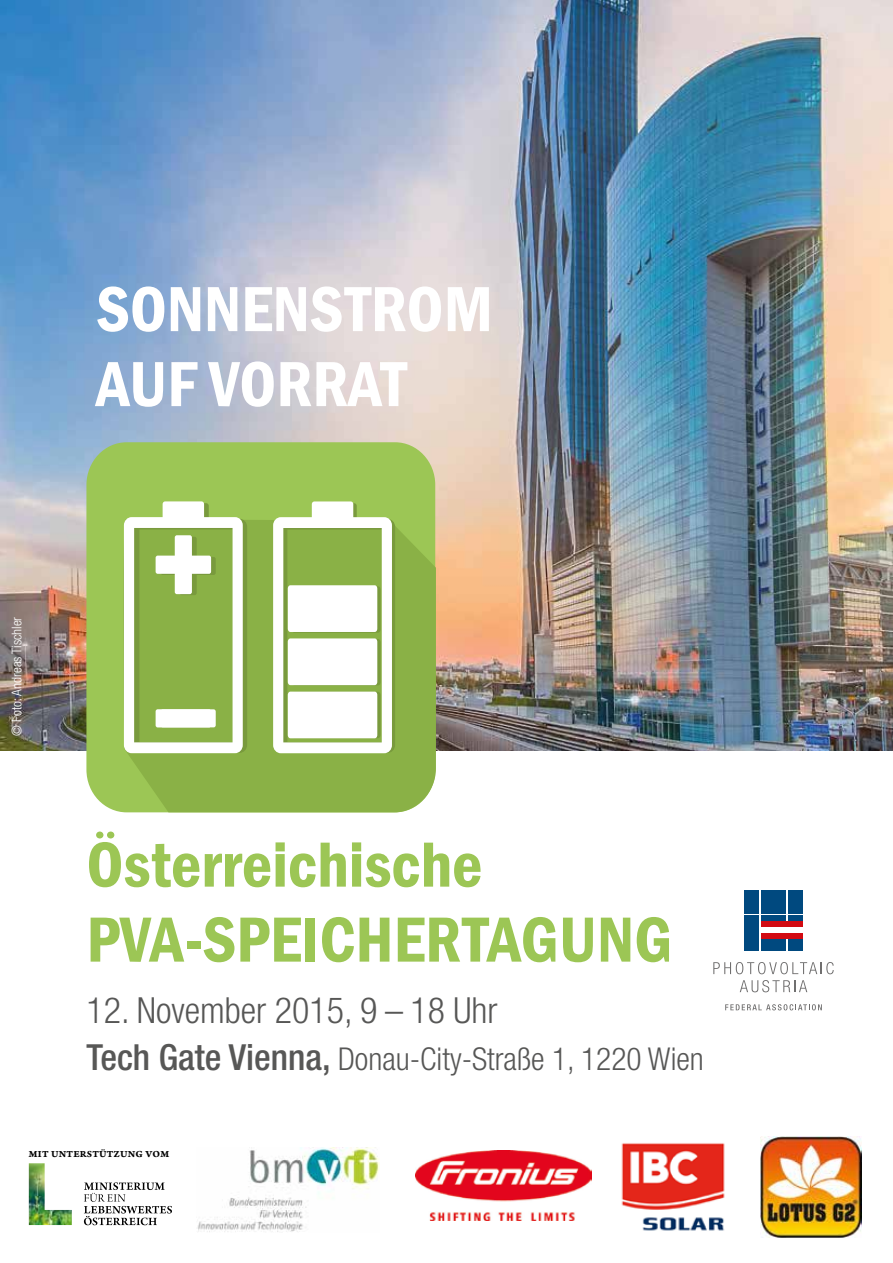
<style>
.page{position:relative;width:893px;height:1263px;background:#fff}
.page>*{position:absolute;margin:0;border:0;box-sizing:border-box;transform-origin:0 0}
.t1{font:600 condensed 66px/75px "Franklin Gothic";color:#9cc655}
.t2{font:600 condensed 66px/75px "Franklin Gothic";color:#fff}
.t3{font:300 condensed 36px "Helvetica Neue LT Std";color:#575756}
.t4{font:300 condensed 31.5px "Helvetica Neue LT Std";color:#575756}
.t5{font:300 condensed 13.5px "Helvetica Neue LT Std";color:#fff}
.t6{font:9.75px "Arno Pro Bold Caption";letter-spacing:.025em;color:#000}
.s1{font-weight:500;font-size:36px}
</style>
<div class="page">
<img style="left:0;top:0;width:893px;height:750px">
<div style="left:86px;top:442px;width:349px;height:370px;background:#9cc655;border-radius:41px"></div>
<svg style="left:123px;top:519px;width:313px;height:293px;background:#8db349"></svg>
<svg style="left:124px;top:501px;width:123px;height:252px;background:#adc87f"></svg>
<div style="left:156px;top:709px;width:55px;height:18px;background:#fff;border-radius:2px"></div>
<svg style="left:273px;top:501px;width:122px;height:252px;background:#d5e2be"></svg>
<div style="left:789px;top:891px;width:14px;height:5px;background:#00497f"></div>
<div style="left:744px;top:945px;width:14px;height:5px;background:#00497f"></div>
<div style="left:761px;top:945px;width:25px;height:5px;background:#00497f"></div>
<div style="left:789px;top:945px;width:14px;height:5px;background:#00497f"></div>
<div style="left:744px;top:939px;width:14px;height:5px;background:#00497f"></div>
<div style="left:789px;top:939px;width:14px;height:5px;background:#00497f"></div>
<div style="left:744px;top:933px;width:14px;height:5px;background:#00497f"></div>
<div style="left:761px;top:933px;width:42px;height:5px;background:#d20a11"></div>
<div style="left:744px;top:927px;width:14px;height:5px;background:#00497f"></div>
<div style="left:744px;top:921px;width:14px;height:5px;background:#00497f"></div>
<div style="left:761px;top:921px;width:42px;height:5px;background:#d20a11"></div>
<div style="left:744px;top:915px;width:14px;height:5px;background:#00497f"></div>
<div style="left:761px;top:915px;width:25px;height:5px;background:#00497f"></div>
<div style="left:789px;top:915px;width:14px;height:5px;background:#00497f"></div>
<div style="left:744px;top:909px;width:14px;height:5px;background:#00497f"></div>
<div style="left:761px;top:909px;width:25px;height:5px;background:#00497f"></div>
<div style="left:789px;top:909px;width:14px;height:5px;background:#00497f"></div>
<div style="left:744px;top:903px;width:14px;height:5px;background:#00497f"></div>
<div style="left:761px;top:903px;width:25px;height:5px;background:#00497f"></div>
<div style="left:789px;top:903px;width:14px;height:5px;background:#00497f"></div>
<div style="left:744px;top:897px;width:14px;height:5px;background:#00497f"></div>
<div style="left:761px;top:897px;width:25px;height:5px;background:#00497f"></div>
<div style="left:789px;top:897px;width:14px;height:5px;background:#00497f"></div>
<div style="left:744px;top:891px;width:14px;height:5px;background:#00497f"></div>
<div style="left:761px;top:891px;width:25px;height:5px;background:#00497f"></div>
<div style="left:761px;top:939px;width:25px;height:5px;background:#00497f"></div>
<svg style="left:740px;top:980px;width:67px;height:12px"></svg>
<svg style="left:725px;top:1004px;width:97px;height:6px"></svg>
<svg style="left:713px;top:962px;width:121px;height:12px"></svg>
<img style="left:415px;top:1150px;width:177px;height:70px">
<svg style="left:84px;top:1182px;width:88px;height:43px"></svg>
<img style="left:29px;top:1163px;width:43px;height:62px">
<img style="left:197px;top:1148px;width:183px;height:84px">
<img style="left:761px;top:1137px;width:101px;height:101px">
<img style="left:621px;top:1143px;width:104px;height:88px">
<h1 class="t2" style="left:96px;top:271px;width:398px">SONNENSTROM<br>AUF VORRAT</h1>
<p class="t5" style="left:9px;top:736px;width:120px;rotate:-90deg">© Foto: Andreas Tischler</p>
<h1 class="t1" style="left:86px;top:826px;width:587px">Österreichische<br>PVA-SPEICHERTAGUNG</h1>
<p class="t3" style="left:86px;top:990px;width:413px">12. November 2015, 9 – 18 Uhr</p>
<p class="t4" style="left:86px;top:1040px;width:619px"><span class="s1">Tech Gate Vienna,</span> Donau-City-Straße 1, 1220 Wien</p>
<p class="t6" style="left:29px;top:1148px;width:142px">MIT UNTERSTÜTZUNG VOM</p>
</div>
